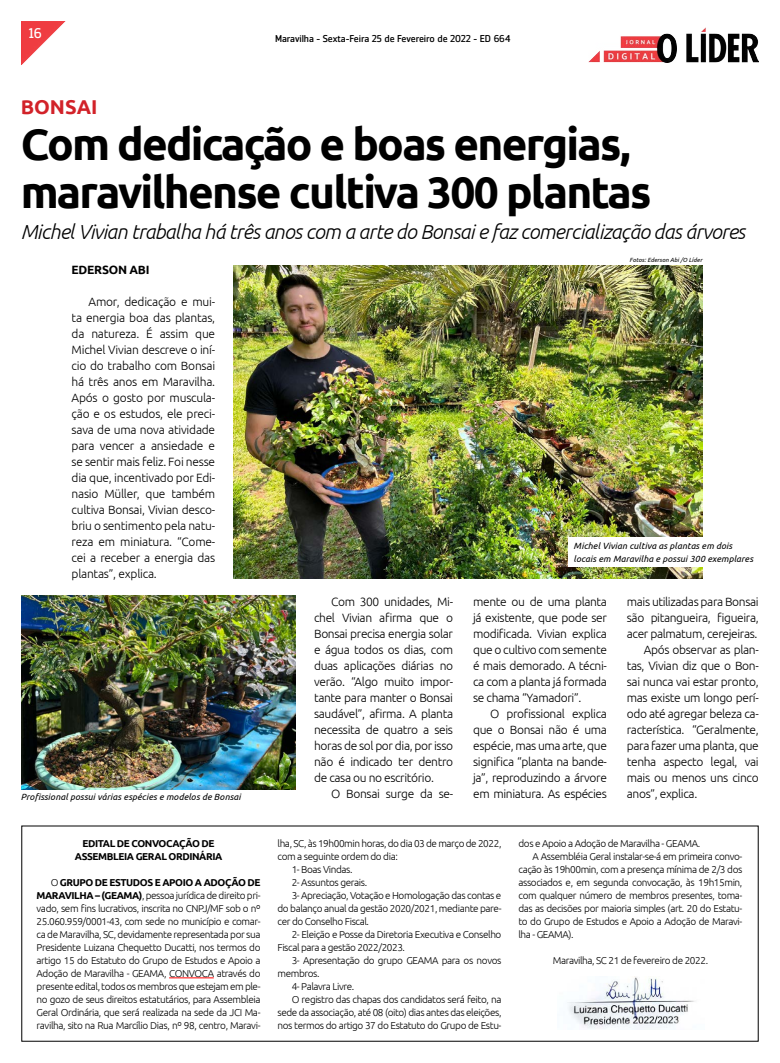
<style>
.page{position:relative;width:780px;height:1063px;background:#fff}
.page>*{position:absolute;margin:0;border:0;box-sizing:border-box;transform-origin:0 0}
.t1{font:700 44.1px/48px "Ubuntu";letter-spacing:-.04em;color:#000}
.t2{font:italic 300 20.3px "Ubuntu";letter-spacing:-.03em;color:#000}
.t3{font:700 20px "Ubuntu";color:#d22229}
.t4{font:14px "Zemestro Std";color:#fff}
.t5{font:300 12px/16px "Ubuntu";letter-spacing:-.03em;color:#000;text-align:justify}
.t6{font:700 12px "Ubuntu";letter-spacing:-.02em;color:#000}
.t7{font:300 10px/13px "Ubuntu";letter-spacing:-.04em;color:#000;text-align:justify}
.t8{font:700 10px/13px "Ubuntu";letter-spacing:-.04em;color:#000;text-align:center}
.t9{font:9.9px "Zemestro Std";letter-spacing:-.01em;color:#000}
.t10{font:italic 9px/13px "Ubuntu";letter-spacing:.01em;color:#000}
.t11{font:italic 6px "Ubuntu";letter-spacing:.01em;color:#000}
.s1{font-weight:700}
</style>
<div class="page">
<img style="left:21px;top:21px;width:44px;height:44px">
<img style="left:588px;top:27px;width:170px;height:36px">
<hr style="left:169px;top:978px;width:45px;height:1px;background:#f00">
<img style="left:567px;top:977px;width:128px;height:52px">
<img style="left:234px;top:265px;width:468px;height:313px">
<img style="left:21px;top:596px;width:274px;height:193px">
<div style="left:568px;top:537px;width:190px;height:30px;background:#fff"></div>
<h3 class="t4" style="left:29px;top:24px;width:14px">16</h3>
<p class="t9" style="left:275px;top:33px;width:237px">Maravilha - Sexta-Feira 25 de Fevereiro de 2022 - ED 664</p>
<h3 class="t3" style="left:21px;top:95px;width:78px">BONSAI</h3>
<h1 class="t1" style="left:21px;top:119px;width:632px">Com dedicação e boas energias, maravilhense cultiva 300 plantas</h1>
<h2 class="t2" style="left:21px;top:220px;width:726px">Michel Vivian trabalha há três anos com a arte do Bonsai e faz comercialização das árvores</h2>
<p class="t6" style="left:72px;top:263px;width:79px">EDERSON ABI</p>
<p class="t5" style="left:72px;top:294px;width:145px;text-indent:17px">Amor, dedicação e mui&shy;ta energia boa das plantas, da natureza. É assim que Michel Vivian descreve o iní&shy;cio do trabalho com Bonsai há três anos em Maravilha.<br>Após o gosto por muscula&shy;ção e os estudos, ele preci&shy;sava de uma nova atividade para vencer a ansiedade e se sentir mais feliz. Foi nesse dia que, incentivado por Edi&shy;nasio Müller, que também cultiva Bonsai, Vivian desco&shy;briu o sentimento pela natu&shy;reza em miniatura. “Come&shy;cei a receber a energia das plantas”, explica.</p>
<p class="t10" style="left:21px;top:790px;width:221px">Profissional possui várias espécies e modelos de Bonsai</p>
<p class="t8" style="left:75px;top:837px;width:149px">EDITAL DE CONVOCAÇÃO DE<br>ASSEMBLEIA GERAL ORDINÁRIA</p>
<p class="t7" style="left:37px;top:876px;width:225px;text-indent:14px">O <span class="s1">GRUPO DE ESTUDOS E APOIO A ADOÇÃO DE MARAVILHA – (GEAMA)</span>, pessoa jurídica de direito pri&shy;vado, sem fins lucrativos, inscrita no CNPJ/MF sob o nº 25.060.959/0001-43, com sede no município e comar&shy;ca de Maravilha, SC, devidamente representada por sua Presidente Luizana Chequetto Ducatti, nos termos do artigo 15 do Estatuto do Grupo de Estudos e Apoio a Adoção de Maravilha - GEAMA, CONVOCA através do presente edital, todos os membros que estejam em ple&shy;no gozo de seus direitos estatutários, para Assembleia Geral Ordinária, que será realizada na sede da JCI Ma&shy;ravilha, sito na Rua Marcílio Dias, nº 98, centro, Maravi-</p>
<p class="t11" style="left:629px;top:256px;width:74px">Fotos: Ederson Abi /O Líder</p>
<p class="t5" style="left:314px;top:593px;width:140px;text-indent:17px">Com 300 unidades, Mi&shy;chel Vivian afirma que o Bonsai precisa energia solar e água todos os dias, com duas aplicações diárias no verão. “Algo muito impor&shy;tante para manter o Bonsai saudável”, afirma. A planta necessita de quatro a seis horas de sol por dia, por isso não é indicado ter dentro de casa ou no escritório.</p>
<p class="t5" style="left:331px;top:785px;width:123px">O Bonsai surge da se-</p>
<p class="t10" style="left:573px;top:539px;width:181px">Michel Vivian cultiva as plantas em dois locais em Maravilha e possui 300 exemplares</p>
<p class="t5" style="left:473px;top:593px;width:135px">mente ou de uma planta já existente, que pode ser modificada. Vivian explica que o cultivo com semente é mais demorado. A técni&shy;ca com a planta já formada se chama “Yamadori”.</p>
<p class="t5" style="left:473px;top:705px;width:135px;text-indent:17px">O profissional explica que o Bonsai não é uma espécie, mas uma arte, que significa “planta na bande&shy;ja”, reproduzindo a árvore em miniatura. As espécies</p>
<p class="t5" style="left:626px;top:593px;width:133px">mais utilizadas para Bonsai</p>
<p class="t5" style="left:626px;top:609px;width:133px">são pitangueira, figueira,</p>
<p class="t5" style="left:626px;top:625px;width:132px">acer palmatum, cerejeiras.</p>
<p class="t5" style="left:643px;top:641px;width:116px">Após observar as plan-</p>
<p class="t5" style="left:626px;top:657px;width:133px">tas, Vivian diz que o Bon-</p>
<p class="t5" style="left:626px;top:673px;width:133px">sai nunca vai estar pronto,</p>
<p class="t5" style="left:626px;top:689px;width:133px">mas existe um longo perí-</p>
<p class="t5" style="left:626px;top:705px;width:133px">odo até agregar beleza ca-</p>
<p class="t5" style="left:626px;top:721px;width:133px">racterística. “Geralmente,</p>
<p class="t5" style="left:626px;top:737px;width:133px">para fazer uma planta, que</p>
<p class="t5" style="left:626px;top:753px;width:133px">tenha aspecto legal, vai</p>
<p class="t5" style="left:626px;top:769px;width:133px">mais ou menos uns cinco</p>
<p class="t5" style="left:626px;top:785px;width:72px">anos”, explica.</p>
<p class="t7" style="left:277px;top:837px;width:225px">lha, SC, às 19h00min horas, do dia 03 de março de 2022,</p>
<p class="t7" style="left:277px;top:850px;width:122px">com a seguinte ordem do dia:</p>
<p class="t7" style="left:292px;top:863px;width:62px">1- Boas Vindas.</p>
<p class="t7" style="left:292px;top:876px;width:77px">2- Assuntos gerais.</p>
<p class="t7" style="left:292px;top:889px;width:211px">3- Apreciação, Votação e Homologação das contas e</p>
<p class="t7" style="left:277px;top:902px;width:225px">do balanço anual da gestão 2020/2021, mediante pare-</p>
<p class="t7" style="left:277px;top:915px;width:93px">cer do Conselho Fiscal.</p>
<p class="t7" style="left:292px;top:928px;width:211px">2- Eleição e Posse da Diretoria Executiva e Conselho</p>
<p class="t7" style="left:277px;top:941px;width:129px">Fiscal para a gestão 2022/2023.</p>
<p class="t7" style="left:292px;top:954px;width:211px">3- Apresentação do grupo GEAMA para os novos</p>
<p class="t7" style="left:277px;top:967px;width:44px">membros.</p>
<p class="t7" style="left:292px;top:980px;width:64px">4- Palavra Livre.</p>
<p class="t7" style="left:292px;top:993px;width:211px">O registro das chapas dos candidatos será feito, na</p>
<p class="t7" style="left:277px;top:1006px;width:225px">sede da associação, até 08 (oito) dias antes das eleições,</p>
<p class="t7" style="left:277px;top:1019px;width:225px">nos termos do artigo 37 do Estatuto do Grupo de Estu-</p>
<p class="t7" style="left:518px;top:837px;width:183px">dos e Apoio a Adoção de Maravilha - GEAMA.</p>
<p class="t7" style="left:532px;top:850px;width:211px">A Assembléia Geral instalar-se-á em primeira convo-</p>
<p class="t7" style="left:518px;top:863px;width:225px">cação às 19h00min, com a presença mínima de 2/3 dos</p>
<p class="t7" style="left:518px;top:876px;width:225px">associados e, em segunda convocação, às 19h15min,</p>
<p class="t7" style="left:518px;top:889px;width:225px">com qualquer número de membros presentes, toma-</p>
<p class="t7" style="left:518px;top:902px;width:225px">das as decisões por maioria simples (art. 20 do Estatu-</p>
<p class="t7" style="left:518px;top:915px;width:225px">to do Grupo de Estudos e Apoio a Adoção de Maravi-</p>
<p class="t7" style="left:518px;top:928px;width:57px">lha - GEAMA).</p>
<p class="t7" style="left:552px;top:954px;width:157px">Maravilha, SC 21 de fevereiro de 2022.</p>
</div>
